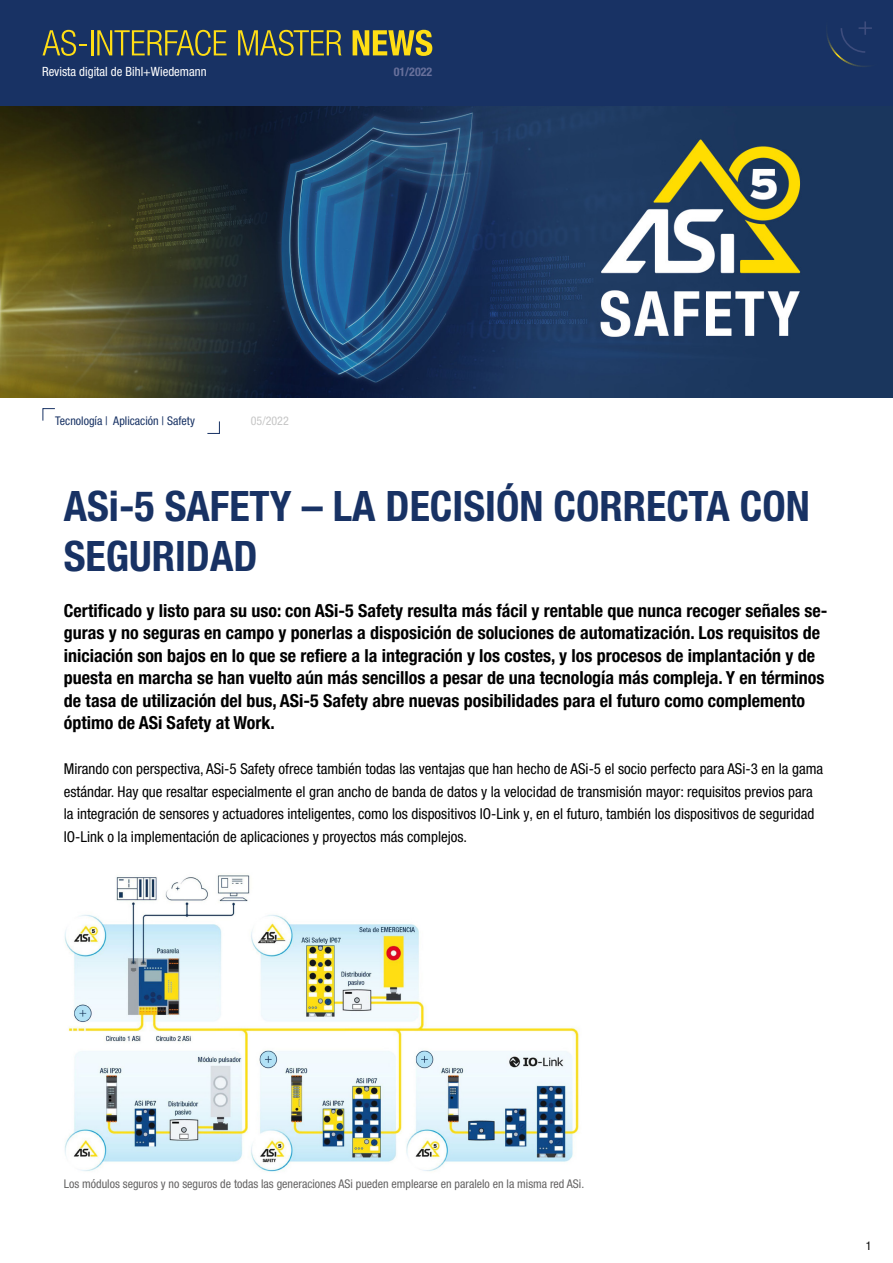
<style>
.page{position:relative;width:893px;height:1263px;background:#fff}
.page>*{position:absolute;margin:0;border:0;box-sizing:border-box;transform-origin:0 0}
.t1{font:700 condensed 42px/49.5px "Helvetica Neue LTW1 G";color:#183264}
.t2{font:700 condensed 18px/22.5px "Helvetica Neue LTW1 G";color:#000}
.t3{font:condensed 15px/22.5px "Helvetica Neue LTW1 G";color:#000}
.t4{font:condensed 12.75px "Helvetica Neue LTW1 G";color:#fff}
.t5{font:condensed 12px "Helvetica Neue LTW1 G";color:#646363}
.t6{font:condensed 12px "Helvetica Neue LTW1 G";color:#183264}
.t7{font:700 condensed 12px "Helvetica Neue LTW1 G";color:#68709b}
.t8{font:condensed 12px "Helvetica Neue LTW1 G";color:#c6c6c6}
.t9{font:condensed 12px "Helvetica Neue LTW1 G";color:#000}
</style>
<div class="page">
<div style="left:0;top:0;width:893px;height:106px;background:#183264"></div>
<svg style="left:827px;top:21px;width:45px;height:46px"></svg>
<img style="left:0;top:106px;width:893px;height:291px">
<svg style="left:43px;top:30px;width:44px;height:26px"></svg>
<hr style="left:91px;top:30px;width:2px;height:25px;background:#ffde14">
<svg style="left:97px;top:30px;width:130px;height:26px"></svg>
<svg style="left:238px;top:30px;width:104px;height:26px"></svg>
<svg style="left:353px;top:30px;width:79px;height:26px"></svg>
<svg style="left:42px;top:408px;width:13px;height:13px"></svg>
<svg style="left:207px;top:421px;width:13px;height:13px"></svg>
<img style="left:64px;top:875px;width:515px;height:297px">
<p class="t4" style="left:42px;top:64px;width:166px">Revista digital de Bihl+Wiedemann</p>
<p class="t7" style="left:394px;top:64px;width:40px">01/2022</p>
<p class="t6" style="left:55px;top:414px;width:141px">Tecnología | Aplicación | Safety</p>
<p class="t8" style="left:251px;top:414px;width:39px">05/2022</p>
<h1 class="t1" style="left:64px;top:481px;width:747px">ASi-5 SAFETY – LA DECISIÓN CORRECTA CON<br>SEGURIDAD</h1>
<p class="t2" style="left:64px;top:599px;width:765px">Certificado y listo para su uso: con ASi-5 Safety resulta más fácil y rentable que nunca recoger señales se&shy;guras y no seguras en campo y ponerlas a disposición de soluciones de automatización. Los requisitos de iniciación son bajos en lo que se refiere a la integración y los costes, y los procesos de implantación y de puesta en marcha se han vuelto aún más sencillos a pesar de una tecnología más compleja. Y en términos de tasa de utilización del bus, ASi-5 Safety abre nuevas posibilidades para el futuro como complemento óptimo de ASi Safety at Work.</p>
<p class="t3" style="left:64px;top:758px;width:761px">Mirando con perspectiva, ASi-5 Safety ofrece también todas las ventajas que han hecho de ASi-5 el socio perfecto para ASi-3 en la gama estándar. Hay que resaltar especialmente el gran ancho de banda de datos y la velocidad de transmisión mayor: requisitos previos para la integración de sensores y actuadores inteligentes, como los dispositivos IO-Link y, en el futuro, también los dispositivos de seguridad IO-Link o la implementación de aplicaciones y proyectos más complejos.</p>
<p class="t5" style="left:64px;top:1177px;width:522px">Los módulos seguros y no seguros de todas las generaciones ASi pueden emplearse en paralelo en la misma red ASi.</p>
<p class="t9" style="left:866px;top:1239px;width:7px">1</p>
</div>
